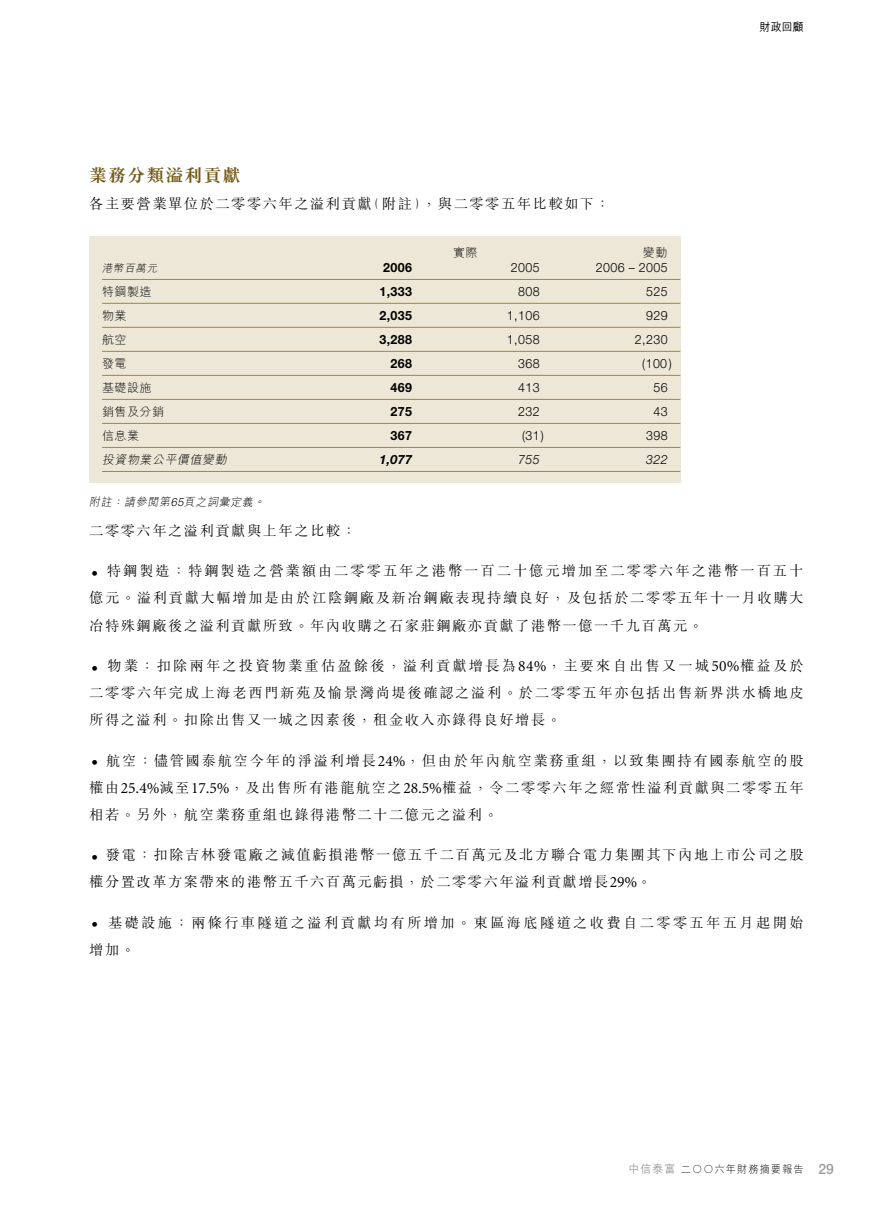
<style>
.page{position:relative;width:893px;height:1217px;background:#fff}
.page>*{position:absolute;margin:0;border:0;box-sizing:border-box;transform-origin:0 0}
.t1{font:300 45px "M Sung HK";color:#000}
.t2{font:700 18px "M Sung HK";letter-spacing:.055em;color:#755b1a}
.t3{font:300 14.25px/27px "M Sung HK";letter-spacing:.105em;color:#000;text-align:justify}
.t4{font:300 14.25px/27px "M Sung HK";letter-spacing:.165em;color:#000}
.t5{font:500 14.25px "Helvetica Neue";color:#9c9d9f}
.t6{font:300 12.75px "Helvetica Neue";letter-spacing:.03em;color:#000}
.t7{font:700 12.75px "Helvetica Neue";letter-spacing:.03em;color:#000}
.t8{font:italic 300 12.75px "Helvetica Neue";letter-spacing:.03em;color:#000}
.t9{font:italic 700 12.75px "Helvetica Neue";color:#000}
.t10{font:300 12px "M Hei HK";letter-spacing:.045em;color:#000}
.t11{font:italic 300 12px "M Hei HK";color:#000}
.t12{font:italic 300 11.25px "M Hei HK";color:#000}
.t13{font:500 11.25px "M Hei HK";color:#000}
.t14{font:300 10.5px "M Hei HK";letter-spacing:.1em;color:#000}
.t15{font:italic 300 10.5px "M Hei HK";color:#000}
.s1{font-family:"Helvetica Neue"}
.s2{font-family:"Minion MM";font-weight:400;font-size:15.75px}
.s3{font-weight:500;font-size:11.25px;color:#9c9d9f}
</style>
<div class="page">
<div style="left:89px;top:236px;width:591px;height:246px;background:#ece7d6"></div>
<hr style="left:102px;top:279px;width:578px;height:1px;background:#ae8524">
<hr style="left:102px;top:303px;width:578px;height:1px;background:#ae8524">
<hr style="left:102px;top:327px;width:578px;height:1px;background:#ae8524">
<hr style="left:102px;top:351px;width:578px;height:1px;background:#ae8524">
<hr style="left:102px;top:375px;width:578px;height:1px;background:#ae8524">
<hr style="left:102px;top:399px;width:578px;height:1px;background:#ae8524">
<hr style="left:102px;top:423px;width:578px;height:1px;background:#ae8524">
<hr style="left:102px;top:447px;width:578px;height:1px;background:#ae8524">
<hr style="left:102px;top:471px;width:578px;height:1px;background:#ae8524">
<p class="t2" style="left:89px;top:163px;width:153px">業務分類溢利貢獻</p>
<p class="t3" style="left:89px;top:190px;width:522px">各主要營業單位於二零零六年之溢利貢獻(附註)，與二零零五年比較如下：</p>
<p class="t10" style="left:453px;top:244px;width:26px">實際</p>
<p class="t10" style="left:643px;top:244px;width:26px">變動</p>
<p class="t15" style="left:102px;top:260px;width:59px">港幣百萬元</p>
<p class="t7" style="left:383px;top:259px;width:30px">2006</p>
<p class="t6" style="left:511px;top:259px;width:30px">2005</p>
<p class="t6" style="left:596px;top:259px;width:73px">2006 – 2005</p>
<p class="t10" style="left:102px;top:283px;width:51px">特鋼製造</p>
<p class="t7" style="left:379px;top:283px;width:34px">1,333</p>
<p class="t6" style="left:518px;top:283px;width:23px">808</p>
<p class="t6" style="left:646px;top:283px;width:23px">525</p>
<p class="t10" style="left:102px;top:307px;width:26px">物業</p>
<p class="t7" style="left:379px;top:307px;width:34px">2,035</p>
<p class="t6" style="left:507px;top:307px;width:34px">1,106</p>
<p class="t6" style="left:646px;top:307px;width:23px">929</p>
<p class="t10" style="left:102px;top:331px;width:26px">航空</p>
<p class="t7" style="left:379px;top:331px;width:34px">3,288</p>
<p class="t6" style="left:507px;top:331px;width:34px">1,058</p>
<p class="t6" style="left:635px;top:331px;width:34px">2,230</p>
<p class="t10" style="left:102px;top:355px;width:26px">發電</p>
<p class="t7" style="left:391px;top:355px;width:23px">268</p>
<p class="t6" style="left:518px;top:355px;width:23px">368</p>
<p class="t6" style="left:642px;top:355px;width:31px">(100 )</p>
<p class="t10" style="left:102px;top:379px;width:51px">基礎設施</p>
<p class="t7" style="left:391px;top:379px;width:23px">469</p>
<p class="t6" style="left:518px;top:379px;width:23px">413</p>
<p class="t6" style="left:653px;top:379px;width:16px">56</p>
<p class="t10" style="left:102px;top:403px;width:64px">銷售及分銷</p>
<p class="t7" style="left:391px;top:403px;width:23px">275</p>
<p class="t6" style="left:518px;top:403px;width:23px">232</p>
<p class="t6" style="left:653px;top:403px;width:16px">43</p>
<p class="t10" style="left:102px;top:427px;width:39px">信息業</p>
<p class="t7" style="left:391px;top:427px;width:23px">367</p>
<p class="t6" style="left:522px;top:427px;width:23px">(31 )</p>
<p class="t6" style="left:646px;top:427px;width:23px">398</p>
<p class="t11" style="left:102px;top:451px;width:129px">投資物業公平價值變動</p>
<p class="t9" style="left:379px;top:451px;width:34px">1,077</p>
<p class="t8" style="left:518px;top:452px;width:23px">755</p>
<p class="t8" style="left:646px;top:452px;width:23px">322</p>
<p class="t12" style="left:89px;top:494px;width:180px">附註：請參閱第<span class="s1">65</span>頁之詞彙定義。</p>
<p class="t13" style="left:760px;top:19px;width:46px">財政回顧</p>
<p class="t3" style="left:89px;top:516px;width:268px">二零零六年之溢利貢獻與上年之比較：</p>
<h1 class="t1" style="left:89px;top:526px;width:13px">.</h1>
<p class="t3" style="left:89px;top:557px;width:716px;text-indent:18px">特鋼製造：特鋼製造之營業額由二零零五年之港幣一百二十億元增加至二零零六年之港幣一百五十億元。溢利貢獻大幅增加是由於江陰鋼廠及新冶鋼廠表現持續良好，及包括於二零零五年十一月收購大冶特殊鋼廠後之溢利貢獻所致。年內收購之石家莊鋼廠亦貢獻了港幣一億一千九百萬元。</p>
<h1 class="t1" style="left:89px;top:621px;width:13px">.</h1>
<p class="t3" style="left:89px;top:651px;width:716px;text-indent:18px">物業：扣除兩年之投資物業重估盈餘後，溢利貢獻增長為<span class="s2">84%</span>，主要來自出售又一城<span class="s2">50%</span>權益及於二零零六年完成上海老西門新苑及愉景灣尚堤後確認之溢利。於二零零五年亦包括出售新界洪水橋地皮所得之溢利。扣除出售又一城之因素後，租金收入亦錄得良好增長。</p>
<h1 class="t1" style="left:89px;top:715px;width:13px">.</h1>
<p class="t3" style="left:89px;top:746px;width:716px;text-indent:17px">航空：儘管國泰航空今年的淨溢利增長<span class="s2">24%</span>，但由於年內航空業務重組，以致集團持有國泰航空的股權由<span class="s2">25.4%</span>減至<span class="s2">17.5%</span>，及出售所有港龍航空之<span class="s2">28.5%</span>權益，令二零零六年之經常性溢利貢獻與二零零五年相若。另外，航空業務重組也錄得港幣二十二億元之溢利。</p>
<h1 class="t1" style="left:89px;top:810px;width:13px">.</h1>
<p class="t3" style="left:89px;top:840px;width:716px;text-indent:16px">發電：扣除吉林發電廠之減值虧損港幣一億五千二百萬元及北方聯合電力集團其下內地上市公司之股權分置改革方案帶來的港幣五千六百萬元虧損，於二零零六年溢利貢獻增長<span class="s2">29%</span>。</p>
<h1 class="t1" style="left:89px;top:877px;width:13px">.</h1>
<p class="t4" style="left:89px;top:908px;width:716px;text-indent:19px">基礎設施：兩條行車隧道之溢利貢獻均有所增加。東區海底隧道之收費自二零零五年五月起開始增加。</p>
<p class="t14" style="left:628px;top:1161px;width:177px"><span class="s3">中信泰富</span> 二○○六年財務摘要報告</p>
<p class="t5" style="left:819px;top:1160px;width:17px">29</p>
</div>
